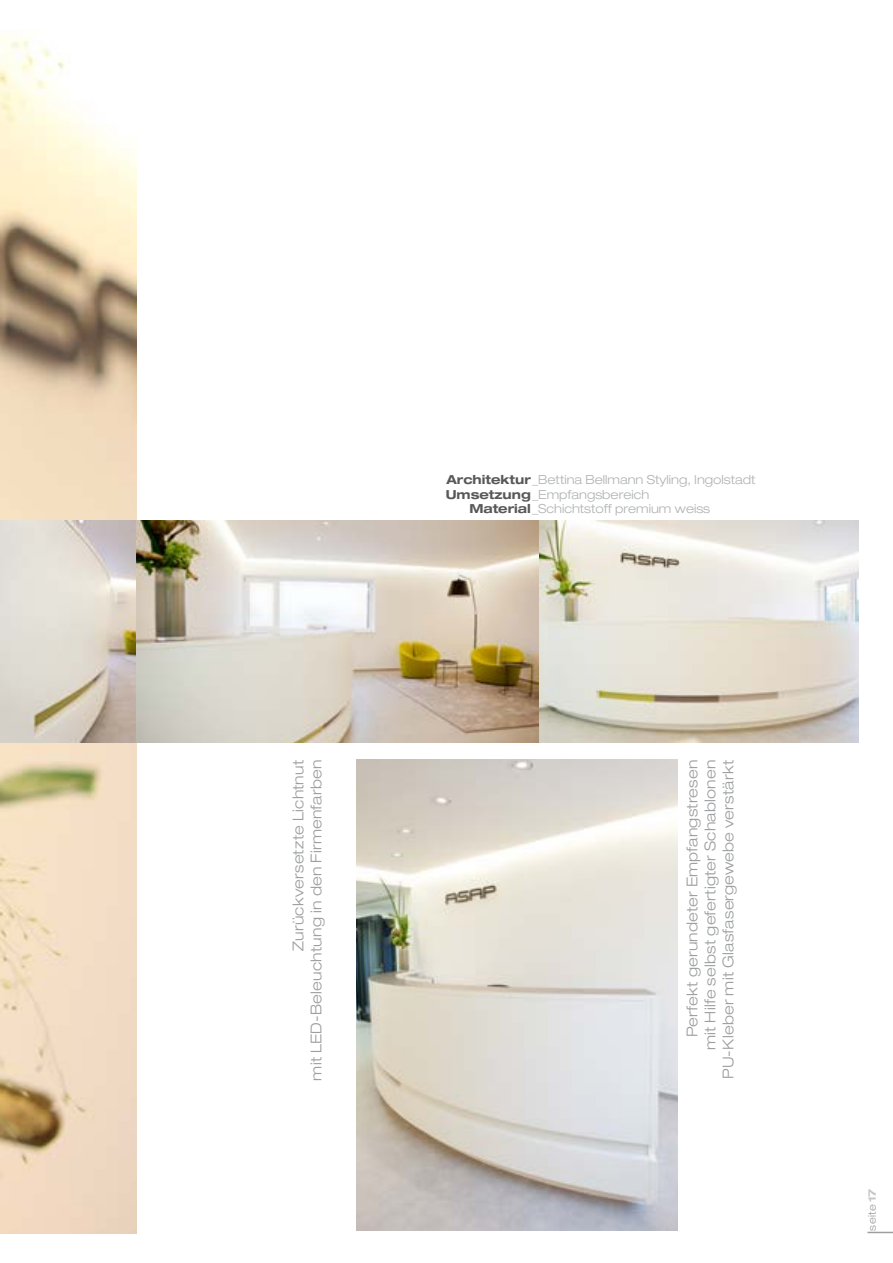
<style>
.page{position:relative;width:893px;height:1263px;background:#fff}
.page>*{position:absolute;margin:0;border:0;box-sizing:border-box;transform-origin:0 0}
.t1{font:300 expanded 15px/18px "Helvetica Neue";letter-spacing:.015em;color:#9c9e9f;text-align:right}
.t2{font:300 expanded 12.45px "Helvetica Neue";color:#b1b3b4}
.t3{font:300 expanded 10.5px "Helvetica Neue";letter-spacing:.03em;color:#9c9e9f}
.s1{font-weight:700;color:#58585a}
.s2{font-weight:700;color:#c6c7c8}
</style>
<div class="page">
<svg style="left:867px;top:1232px;width:26px;height:1px"></svg>
<img style="left:0;top:35px;width:136px;height:1198px">
<img style="left:0;top:520px;width:859px;height:223px">
<img style="left:357px;top:760px;width:320px;height:470px">
<p class="t2" style="left:446px;top:472px;width:311px"><span class="s1">Architektur</span>_Bettina Bellmann Styling, Ingolstadt</p>
<p class="t2" style="left:446px;top:487px;width:205px"><span class="s1">Umsetzung</span>_Empfangsbereich</p>
<p class="t2" style="left:469px;top:501px;width:242px"><span class="s1">Material</span>_Schichtstoff premium weiss</p>
<p class="t1" style="left:289px;top:1081px;width:323px;rotate:-90deg">Zurückversetzte Lichtnut<br>mit LED-Beleuchtung in den Firmenfarben</p>
<p class="t1" style="left:683px;top:1079px;width:321px;rotate:-90deg">Perfekt gerundeter Empfangstresen<br>mit Hilfe selbst gefertigter Schablonen<br>PU-Kleber mit Glasfasergewebe verstärkt</p>
<p class="t3" style="left:866px;top:1230px;width:43px;rotate:-90deg">seite <span class="s2">17</span></p>
</div>
